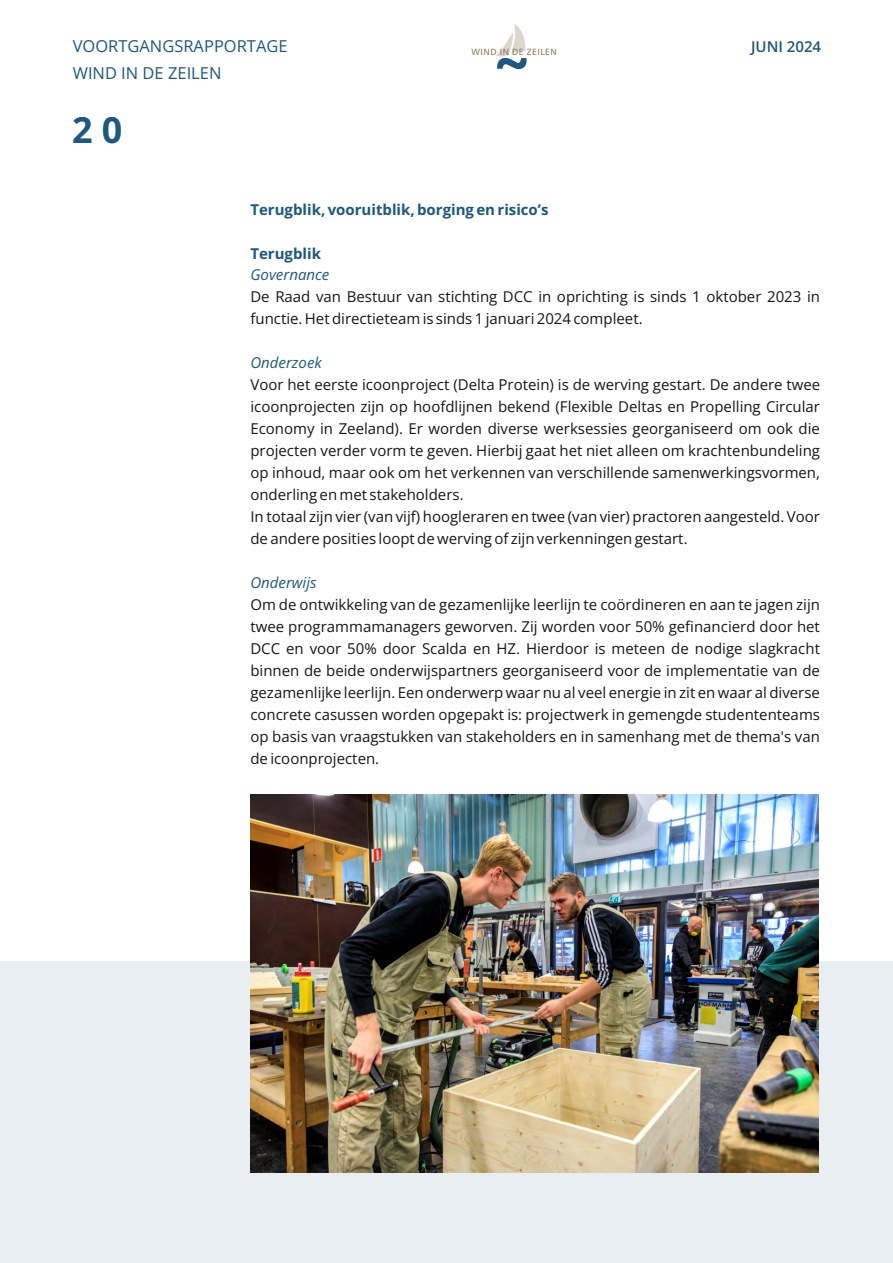
<style>
.page{position:relative;width:893px;height:1263px;background:#fff}
.page>*{position:absolute;margin:0;border:0;box-sizing:border-box;transform-origin:0 0}
.t1{font:700 36px "Open Sans";color:#1c587f}
.t2{font:16.5px/27.2px "Open Sans";color:#1c587f}
.t3{font:15px/21.9px "Open Sans";color:#151616}
.t4{font:700 15px "Open Sans";color:#1c587f}
.t5{font:italic 15px "Open Sans";color:#1c587f}
.t6{font:600 15px "Open Sans";color:#1c587f}
.t7{font:9px "Humanist 777 BT Roman B";letter-spacing:.06em;color:#8b7859}
</style>
<div class="page">
<div style="left:0;top:962px;width:893px;height:301px;background:#e8eef2"></div>
<img style="left:250px;top:794px;width:568px;height:379px">
<svg style="left:496px;top:24px;width:31px;height:45px"></svg>
<p class="t2" style="left:73px;top:32px;width:216px">VOORTGANGSRAPPORTAGE<br>WIND IN DE ZEILEN</p>
<h1 class="t1" style="left:72px;top:104px;width:52px">2 0</h1>
<p class="t7" style="left:472px;top:48px;width:87px">WIND IN DE ZEILEN</p>
<p class="t6" style="left:751px;top:36px;width:72px">JUNI 2024</p>
<p class="t4" style="left:250px;top:198px;width:300px">Terugblik, vooruitblik, borging en risico’s</p>
<p class="t4" style="left:250px;top:242px;width:72px">Terugblik</p>
<p class="t5" style="left:250px;top:264px;width:80px">Governance</p>
<p class="t3" style="left:250px;top:286px;width:571px">De Raad van Bestuur van stichting DCC in oprichting is sinds 1 oktober 2023 in functie. Het directieteam is sinds 1 januari 2024 compleet.</p>
<p class="t5" style="left:250px;top:352px;width:73px">Onderzoek</p>
<p class="t3" style="left:250px;top:374px;width:571px">Voor het eerste icoonproject (Delta Protein) is de werving gestart. De andere twee icoonprojecten zijn op hoofdlijnen bekend (Flexible Deltas en Propelling Circular Economy in Zeeland). Er worden diverse werksessies georganiseerd om ook die projecten verder vorm te geven. Hierbij gaat het niet alleen om krachtenbundeling op inhoud, maar ook om het verkennen van verschillende samenwerkingsvormen, onderling en met stakeholders.<br>In totaal zijn vier (van vijf) hoogleraren en twee (van vier) practoren aangesteld. Voor de andere posities loopt de werving of zijn verkenningen gestart.</p>
<p class="t5" style="left:250px;top:572px;width:68px">Onderwijs</p>
<p class="t3" style="left:250px;top:593px;width:571px;text-align:justify">Om de ontwikkeling van de gezamenlijke leerlijn te coördineren en aan te jagen zijn twee programmamanagers geworven. Zij worden voor 50% gefinancierd door het DCC en voor 50% door Scalda en HZ. Hierdoor is meteen de nodige slagkracht binnen de beide onderwijspartners georganiseerd voor de implementatie van de gezamenlijke leerlijn. Een onderwerp waar nu al veel energie in zit en waar al diverse concrete casussen worden opgepakt is: projectwerk in gemengde studententeams op basis van vraagstukken van stakeholders en in samenhang met de thema's van de icoonprojecten.</p>
</div>
